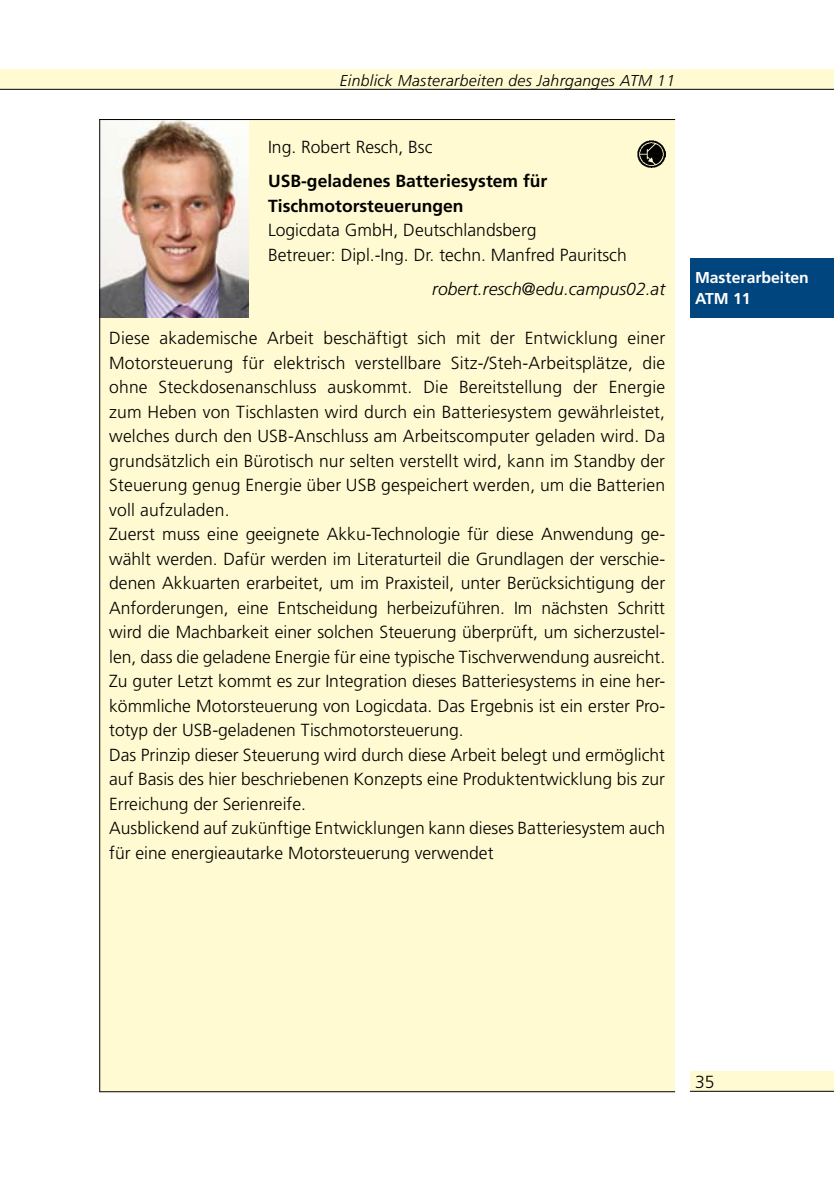
<style>
.page{position:relative;width:834px;height:1191px;background:#fff}
.page>*{position:absolute;margin:0;border:0;box-sizing:border-box;transform-origin:0 0}
.t1{font:300 17.5px/24.5px "Frutiger";color:#000}
.t2{font:700 17.5px/24.5px "Frutiger";color:#000}
.t3{font:italic 300 17.5px "Frutiger";color:#000}
.t4{font:italic 300 15.75px "Frutiger";letter-spacing:.02em;color:#000}
.t5{font:700 15.75px/21px "Frutiger";color:#fff}
</style>
<div class="page">
<div style="left:690px;top:1071px;width:143px;height:20px;background:#fffad1"></div>
<hr style="left:690px;top:1090px;width:143px;height:1px;background:#000">
<div style="left:99px;top:119px;width:576px;height:973px;background:#fffad1"></div>
<img style="left:100px;top:120px;width:148px;height:197px">
<hr style="left:99px;top:119px;width:576px;height:1px;background:#000">
<hr style="left:99px;top:119px;width:1px;height:972px;background:#000">
<hr style="left:99px;top:1091px;width:576px;height:1px;background:#000">
<img style="left:637px;top:140px;width:28px;height:28px">
<div style="left:690px;top:258px;width:143px;height:59px;background:#00457d"></div>
<div style="left:0;top:69px;width:833px;height:20px;background:#fffad1"></div>
<hr style="left:0;top:89px;width:833px;height:1px;background:#000">
<p class="t4" style="left:340px;top:71px;width:337px">Einblick Masterarbeiten des Jahrganges ATM 11</p>
<p class="t1" style="left:268px;top:134px;width:166px">Ing. Robert Resch, Bsc</p>
<p class="t2" style="left:268px;top:169px;width:281px">USB-geladenes Batteriesystem für<br>Tischmotorsteuerungen</p>
<p class="t1" style="left:268px;top:218px;width:360px">Logicdata GmbH, Deutschlandsberg<br>Betreuer: Dipl.-Ing. Dr. techn. Manfred Pauritsch</p>
<p class="t3" style="left:432px;top:279px;width:234px">robert.resch@edu.campus02.at</p>
<p class="t1" style="left:109px;top:326px;width:557px">Diese akademische Arbeit beschäftigt sich mit der Entwicklung einer Motorsteuerung für elektrisch verstellbare Sitz-/Steh-Arbeitsplätze, die ohne Steckdosenanschluss auskommt. Die Bereitstellung der Energie zum Heben von Tischlasten wird durch ein Batteriesystem gewährleistet, welches durch den USB-Anschluss am Arbeitscomputer geladen wird. Da grundsätzlich ein Bürotisch nur selten verstellt wird, kann im Standby der Steuerung genug Energie über USB gespeichert werden, um die Batterien voll aufzuladen.<br>Zuerst muss eine geeignete Akku-Technologie für diese Anwendung ge&shy;wählt werden. Dafür werden im Literaturteil die Grundlagen der verschie&shy;denen Akkuarten erarbeitet, um im Praxisteil, unter Berücksichtigung der Anforderungen, eine Entscheidung herbeizuführen. Im nächsten Schritt wird die Machbarkeit einer solchen Steuerung überprüft, um sicherzustel&shy;len, dass die geladene Energie für eine typische Tischverwendung ausreicht.<br>Zu guter Letzt kommt es zur Integration dieses Batteriesystems in eine her&shy;kömmliche Motorsteuerung von Logicdata. Das Ergebnis ist ein erster Pro&shy;totyp der USB-geladenen Tischmotorsteuerung.<br>Das Prinzip dieser Steuerung wird durch diese Arbeit belegt und ermöglicht auf Basis des hier beschriebenen Konzepts eine Produktentwicklung bis zur Erreichung der Serienreife.<br>Ausblickend auf zukünftige Entwicklungen kann dieses Batteriesystem auch für eine energieautarke Motorsteuerung verwendet</p>
<p class="t5" style="left:694px;top:267px;width:115px">Masterarbeiten<br>ATM 11</p>
<p class="t1" style="left:694px;top:1069px;width:21px">35</p>
</div>
